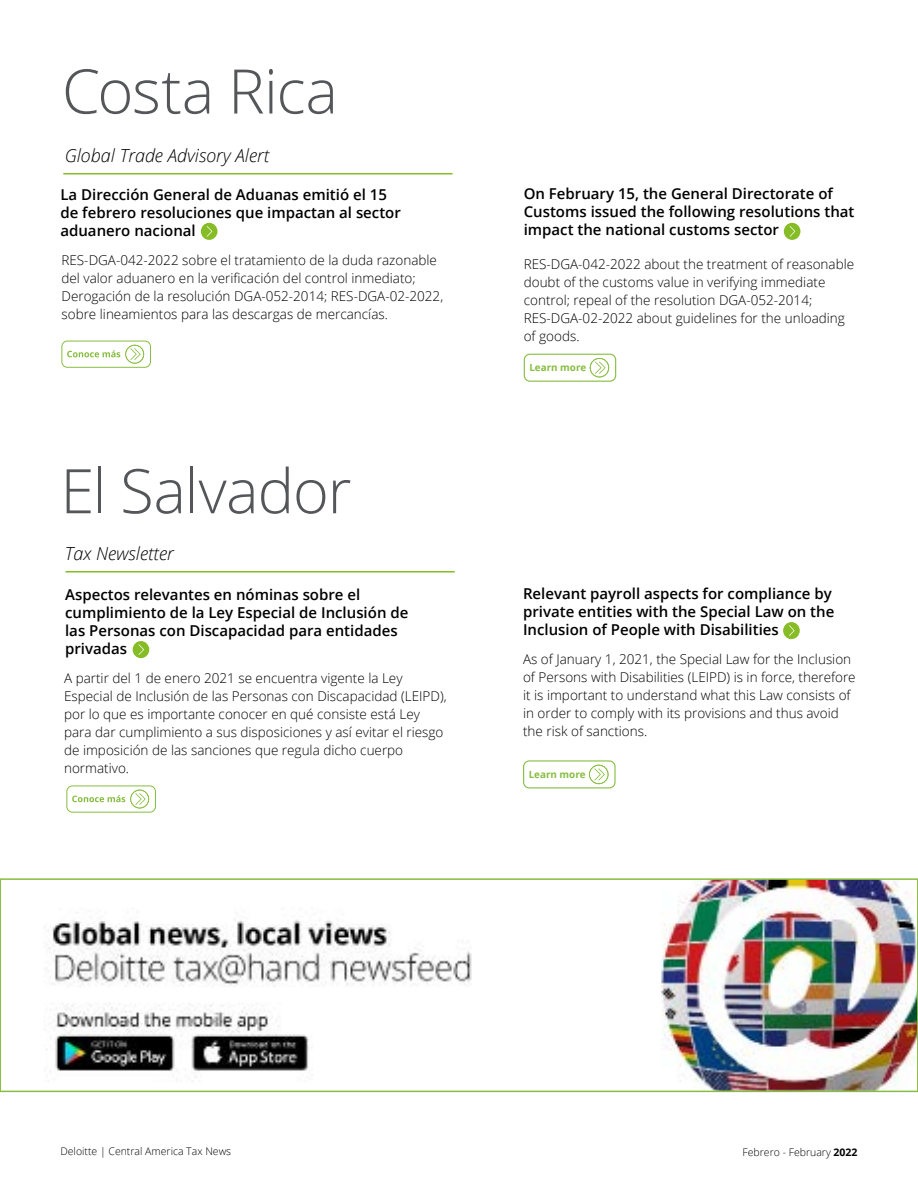
<style>
.page{position:relative;width:918px;height:1188px;background:#fff}
.page>*{position:absolute;margin:0;border:0;box-sizing:border-box;transform-origin:0 0}
.t1{font:300 61.5px "Open Sans";letter-spacing:-.02em;color:#545659}
.t2{font:italic 300 18px "Open Sans";color:#000101}
.t3{font:600 15px/18px "Open Sans";color:#000}
.t4{font:300 13.5px/18px "Open Sans";color:#000101}
.t5{font:300 10.5px "Open Sans";color:#000101}
.t6{font:300 10.5px "Open Sans";color:#020204}
.t7{font:700 9.9px "Open Sans";color:#87bd40}
.s1{font-weight:700}
</style>
<div class="page">
<hr style="left:65px;top:571px;width:390px;height:2px;background:#86bc25">
<div style="left:66px;top:786px;width:90px;height:27px;border:1px solid #87bd40;border-radius:6px"></div>
<svg style="left:72px;top:790px;width:77px;height:18px"></svg>
<svg style="left:133px;top:641px;width:16px;height:17px"></svg>
<svg style="left:783px;top:622px;width:17px;height:17px"></svg>
<svg style="left:589px;top:765px;width:20px;height:19px"></svg>
<div style="left:523px;top:760px;width:93px;height:28px;border:1px solid #87bd40;border-radius:6px"></div>
<img style="left:44px;top:881px;width:871px;height:208px">
<div style="left:0;top:878px;width:918px;height:214px;border:2px solid #87bd40"></div>
<svg style="left:784px;top:223px;width:16px;height:17px"></svg>
<svg style="left:201px;top:223px;width:17px;height:17px"></svg>
<hr style="left:63px;top:173px;width:390px;height:1px;background:#86bc25">
<div style="left:62px;top:341px;width:89px;height:27px;border:1px solid #87bd40;border-radius:6px"></div>
<svg style="left:67px;top:345px;width:77px;height:19px"></svg>
<svg style="left:590px;top:358px;width:19px;height:19px"></svg>
<div style="left:524px;top:354px;width:92px;height:28px;border:1px solid #87bd40;border-radius:6px"></div>
<h1 class="t1" style="left:62px;top:49px;width:278px">Costa Rica</h1>
<h2 class="t2" style="left:65px;top:143px;width:206px">Global Trade Advisory Alert</h2>
<p class="t3" style="left:524px;top:184px;width:332px">On February 15, the General Directorate of<br>Customs issued the following resolutions that impact the national customs sector</p>
<p class="t3" style="left:60px;top:186px;width:342px">La Dirección General de Aduanas emitió el 15 de febrero resoluciones que impactan al sector aduanero nacional</p>
<p class="t4" style="left:62px;top:250px;width:383px">RES-DGA-042-2022 sobre el tratamiento de la duda razonable del valor aduanero en la verificación del control inmediato; Derogación de la resolución DGA-052-2014; RES-DGA-02-2022, sobre lineamientos para las descargas de mercancías.</p>
<p class="t4" style="left:524px;top:255px;width:332px">RES-DGA-042-2022 about the treatment of reasonable doubt of the customs value in verifying immediate control; repeal of the resolution DGA-052-2014; RES-DGA-02-2022 about guidelines for the unloading of goods.</p>
<h1 class="t1" style="left:60px;top:449px;width:293px">El Salvador</h1>
<h2 class="t2" style="left:65px;top:541px;width:111px">Tax Newsletter</h2>
<p class="t7" style="left:529px;top:360px;width:58px">Learn more</p>
<p class="t3" style="left:65px;top:585px;width:345px">Aspectos relevantes en nóminas sobre el cumplimiento de la Ley Especial de Inclusión de las Personas con Discapacidad para entidades privadas</p>
<p class="t3" style="left:523px;top:584px;width:313px">Relevant payroll aspects for compliance by private entities with the Special Law on the<br>Inclusion of People with Disabilities</p>
<p class="t4" style="left:523px;top:650px;width:334px">As of January 1, 2021, the Special Law for the Inclusion of Persons with Disabilities (LEIPD) is in force, therefore it is important to understand what this Law consists of in order to comply with its provisions and thus avoid the risk of sanctions.</p>
<p class="t7" style="left:529px;top:767px;width:58px">Learn more</p>
<p class="t4" style="left:64px;top:669px;width:384px">A partir del 1 de enero 2021 se encuentra vigente la Ley Especial de Inclusión de las Personas con Discapacidad (LEIPD), por lo que es importante conocer en qué consiste está Ley para dar cumplimiento a sus disposiciones y así evitar el riesgo de imposición de las sanciones que regula dicho cuerpo normativo.</p>
<p class="t5" style="left:60px;top:1144px;width:172px">Deloitte | Central America Tax News</p>
<p class="t6" style="left:743px;top:1145px;width:116px">Febrero - February <span class="s1">2022</span></p>
</div>
